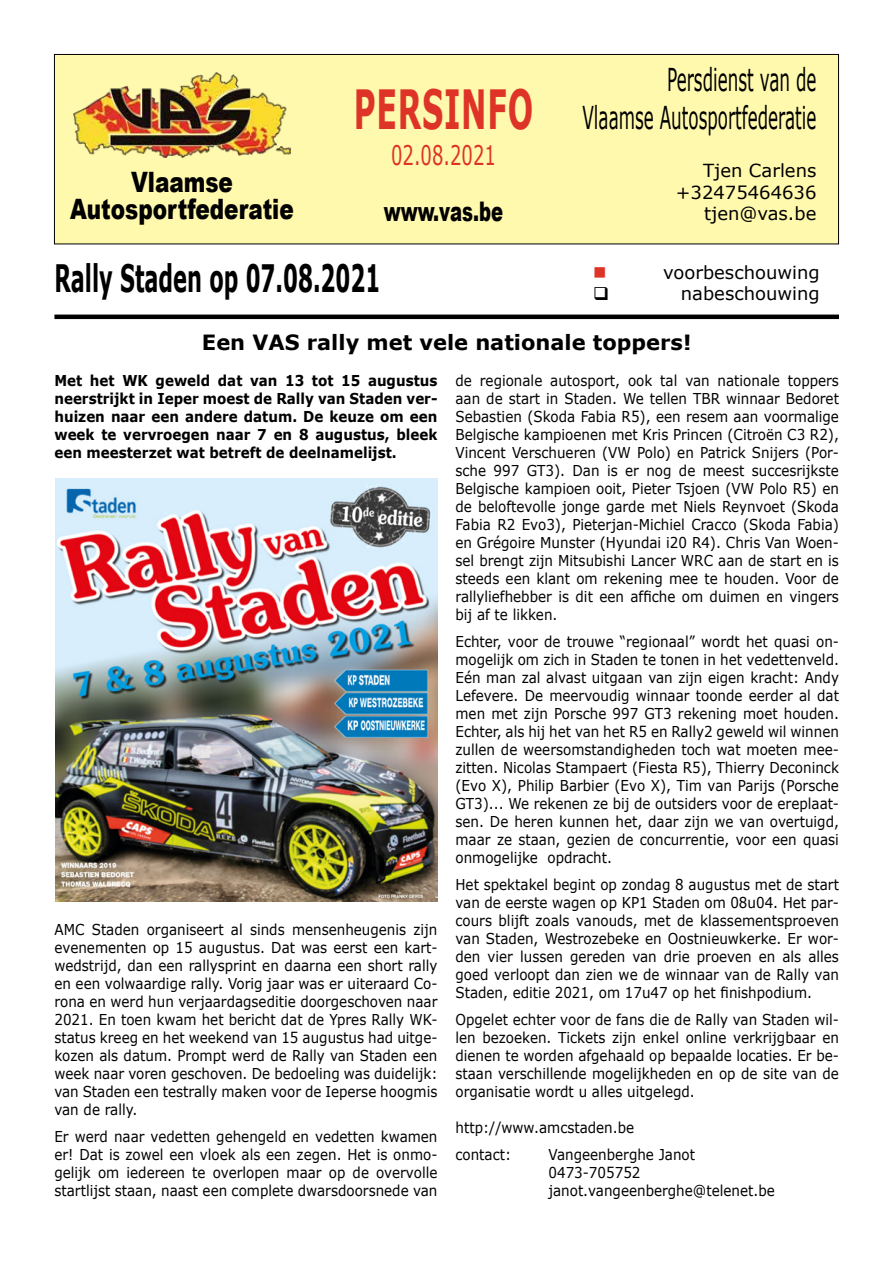
<style>
.page{position:relative;width:893px;height:1263px;background:#fff}
.page>*{position:absolute;margin:0;border:0;box-sizing:border-box;transform-origin:0 0}
.t1{font:700 54px "Verdana";letter-spacing:.025em;color:#de3327;scale:.56 1}
.t2{font:700 37.8px "Verdana";color:#000;scale:.56 1}
.t3{font:31.5px/37.8px "Verdana";color:#000;text-align:right;scale:.53 1}
.t4{font:900 28.05px/27px "Arial";color:#000;text-align:center;scale:.77 1}
.t5{font:900 27px "Arial";color:#000;scale:.67 1}
.t6{font:27px "Verdana";color:#de3327;scale:.67 1}
.t7{font:700 21px "Verdana";color:#000}
.t8{font:18px/21.6px "Verdana";color:#000;text-align:right}
.t9{font:18px "Wingdings";color:#de3327}
.t10{font:15px/18px "Verdana";color:#000;text-align:justify;scale:.9 1}
.t11{font:700 15px/18px "Verdana";color:#000;text-align:justify;scale:.9 1}
</style>
<div class="page">
<div style="left:54px;top:54px;width:784px;height:190px;background:#fff9ae"></div>
<div style="left:54px;top:54px;width:785px;height:190px;border:1px solid #000"></div>
<img style="left:73px;top:73px;width:218px;height:85px">
<hr style="left:54px;top:315px;width:785px;height:4px;background:#000">
<img style="left:55px;top:478px;width:382px;height:423px">
<h3 class="t4" style="left:70px;top:168px;width:292px">Vlaamse<br>Autosportfederatie</h3>
<h1 class="t1" style="left:354px;top:75px;width:322px">PERSINFO</h1>
<h3 class="t6" style="left:391px;top:136px;width:158px">02.08.2021</h3>
<h3 class="t5" style="left:384px;top:192px;width:180px">www.vas.be</h3>
<h3 class="t3" style="left:582px;top:61px;width:443px">Persdienst van de<br>Vlaamse Autosportfederatie</h3>
<p class="t8" style="left:676px;top:160px;width:142px">Tjen Carlens +32475464636 tjen@vas.be</p>
<h2 class="t2" style="left:54px;top:255px;width:583px">Rally Staden op 07.08.2021</h2>
<p class="t9" style="left:593px;top:262px;width:15px">■</p>
<p class="t8" style="left:663px;top:261px;width:158px">voorbeschouwing</p>
<p class="t8" style="left:681px;top:283px;width:140px">nabeschouwing</p>
<h3 class="t7" style="left:202px;top:329px;width:491px">Een VAS rally met vele nationale toppers!</h3>
<p class="t10" style="left:455px;top:371px;width:428px">de regionale autosport, ook tal van nationale toppers aan de start in Staden. We tellen TBR winnaar Bedoret Sebastien (Skoda Fabia R5), een resem aan voormalige Belgische kampioenen met Kris Princen (Citroën C3 R2), Vincent Verschueren (VW Polo) en Patrick Snijers (Por&shy;sche 997 GT3). Dan is er nog de meest succesrijkste Belgische kampioen ooit, Pieter Tsjoen (VW Polo R5) en de beloftevolle jonge garde met Niels Reynvoet (Skoda Fabia R2 Evo3), Pieterjan-Michiel Cracco (Skoda Fabia) en Grégoire Munster (Hyundai i20 R4). Chris Van Woen&shy;sel brengt zijn Mitsubishi Lancer WRC aan de start en is steeds een klant om rekening mee te houden. Voor de rallyliefhebber is dit een affiche om duimen en vingers bij af te likken.</p>
<p class="t10" style="left:455px;top:632px;width:428px">Echter, voor de trouwe “regionaal” wordt het quasi on&shy;mogelijk om zich in Staden te tonen in het vedettenveld.<br>Eén man zal alvast uitgaan van zijn eigen kracht: Andy Lefevere. De meervoudig winnaar toonde eerder al dat men met zijn Porsche 997 GT3 rekening moet houden.<br>Echter, als hij het van het R5 en Rally2 geweld wil winnen zullen de weersomstandigheden toch wat moeten mee&shy;zitten. Nicolas Stampaert (Fiesta R5), Thierry Deconinck (Evo X), Philip Barbier (Evo X), Tim van Parijs (Porsche GT3)... We rekenen ze bij de outsiders voor de ereplaat&shy;sen. De heren kunnen het, daar zijn we van overtuigd, maar ze staan, gezien de concurrentie, voor een quasi onmogelijke opdracht.</p>
<p class="t10" style="left:455px;top:875px;width:428px">Het spektakel begint op zondag 8 augustus met de start van de eerste wagen op KP1 Staden om 08u04. Het par&shy;cours blijft zoals vanouds, met de klassementsproeven van Staden, Westrozebeke en Oostnieuwkerke. Er wor&shy;den vier lussen gereden van drie proeven en als alles goed verloopt dan zien we de winnaar van de Rally van Staden, editie 2021, om 17u47 op het finishpodium.</p>
<p class="t10" style="left:455px;top:1010px;width:428px">Opgelet echter voor de fans die de Rally van Staden wil&shy;len bezoeken. Tickets zijn enkel online verkrijgbaar en dienen te worden afgehaald op bepaalde locaties. Er be&shy;staan verschillende mogelijkheden en op de site van de organisatie wordt u alles uitgelegd.</p>
<p class="t10" style="left:455px;top:1114px;width:200px;line-height:27px">http://www.amcstaden.be contact:</p>
<p class="t11" style="left:54px;top:371px;width:427px">Met het WK geweld dat van 13 tot 15 augustus neerstrijkt in Ieper moest de Rally van Staden ver&shy;huizen naar een andere datum. De keuze om een week te vervroegen naar 7 en 8 augustus, bleek een meesterzet wat betreft de deelnamelijst.</p>
<p class="t10" style="left:54px;top:920px;width:427px">AMC Staden organiseert al sinds mensenheugenis zijn evenementen op 15 augustus. Dat was eerst een kart&shy;wedstrijd, dan een rallysprint en daarna een short rally en een volwaardige rally. Vorig jaar was er uiteraard Co&shy;rona en werd hun verjaardagseditie doorgeschoven naar 2021. En toen kwam het bericht dat de Ypres Rally WK&shy;status kreeg en het weekend van 15 augustus had uitge&shy;kozen als datum. Prompt werd de Rally van Staden een week naar voren geschoven. De bedoeling was duidelijk: van Staden een testrally maken voor de Ieperse hoogmis van de rally.</p>
<p class="t10" style="left:54px;top:1127px;width:427px">Er werd naar vedetten gehengeld en vedetten kwamen er! Dat is zowel een vloek als een zegen. Het is onmo&shy;gelijk om iedereen te overlopen maar op de overvolle startlijst staan, naast een complete dwarsdoorsnede van</p>
<p class="t10" style="left:548px;top:1145px;width:253px;text-align:left">Vangeenberghe Janot<br>0473-705752 janot.vangeenberghe@telenet.be</p>
</div>
